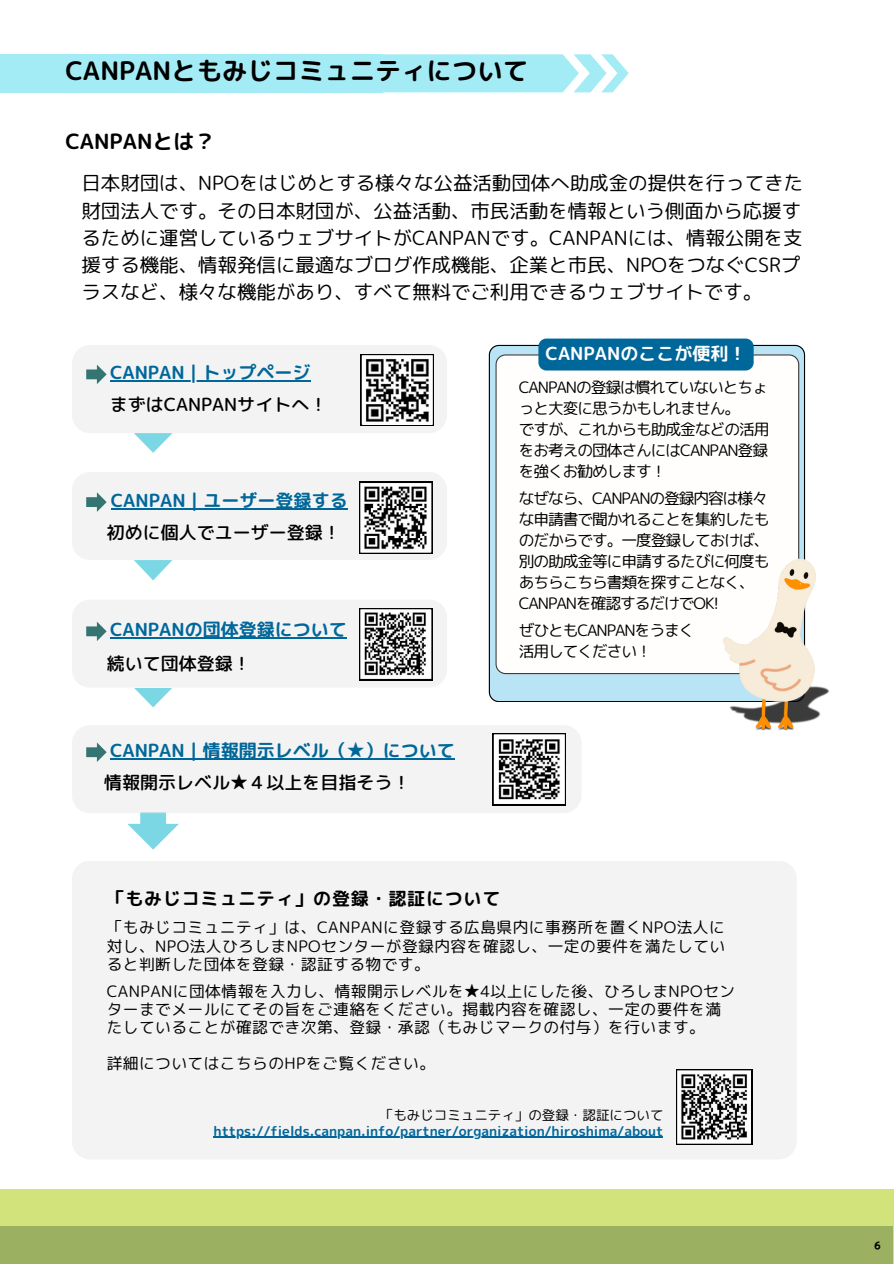
<style>
.page{position:relative;width:894px;height:1264px;background:#fff}
.page>*{position:absolute;margin:0;border:0;box-sizing:border-box;transform-origin:0 0}
.t1{font:25.5px "rounded mplus 1 p bold";color:#000}
.t2{font:21px "rounded mplus 1 p bold";color:#000}
.t3{font:19.5px/27px "rounded mplus 1 p regular";letter-spacing:-.005em;color:#000}
.t4{font:18px "rounded mplus 1 p bold";color:#00679a}
.t5{font:18px "rounded mplus 1 p medium";color:#000}
.t6{font:18px "rounded mplus 1 p bold";letter-spacing:.045em;color:#000}
.t7{font:18px "rounded mplus 1 p bold";color:#fff}
.t8{font:15.75px/21px "rounded mplus 1 p regular";letter-spacing:-.07em;color:#000}
.t9{font:15.75px/18.1px "rounded mplus 1 p regular";letter-spacing:.025em;color:#000}
.t10{font:13.5px "rounded mplus 1 p bold";color:#00679a}
.t11{font:13.5px "rounded mplus 1 p regular";color:#000}
.t12{font:13.5px "Canva Soft Candy JP";color:#000}
</style>
<div class="page">
<svg style="left:382px;top:54px;width:246px;height:38px;background:#afeef6"></svg>
<div style="left:0;top:54px;width:382px;height:39px;background:#a4ecf5"></div>
<div style="left:0;top:1188px;width:893px;height:75px;background:#d1e37a"></div>
<div style="left:0;top:1226px;width:892px;height:37px;background:#9bb061"></div>
<svg style="left:72px;top:600px;width:375px;height:107px"></svg>
<svg style="left:72px;top:725px;width:509px;height:124px"></svg>
<hr style="left:110px;top:758px;width:345px;height:1px;background:#00679a">
<div style="left:72px;top:861px;width:724px;height:298px;background:#f3f3f3"></div>
<svg style="left:675px;top:1069px;width:76px;height:75px"></svg>
<hr style="left:213px;top:1136px;width:450px;height:1px;background:#00679a">
<svg style="left:72px;top:345px;width:375px;height:108px"></svg>
<svg style="left:72px;top:472px;width:375px;height:108px"></svg>
<svg style="left:488px;top:345px;width:316px;height:356px;background:#acd3e3"></svg>
<svg style="left:495px;top:354px;width:304px;height:320px"></svg>
<img style="left:721px;top:542px;width:108px;height:189px">
<div style="left:538px;top:338px;width:215px;height:32px;background:#00679a;border-radius:8px"></div>
<h4 class="t1" style="left:65px;top:53px;width:464px">CANPANともみじコミュニティについて</h4>
<p class="t2" style="left:65px;top:126px;width:152px">CANPANとは？</p>
<h5 class="t3" style="left:81px;top:170px;width:723px">日本財団は、NPOをはじめとする様々な公益活動団体へ助成金の提供を行ってきた財団法人です。その日本財団が、公益活動、市民活動を情報という側面から応援するために運営しているウェブサイトがCANPANです。CANPANには、情報公開を支援する機能、情報発信に最適なブログ作成機能、企業と市民、NPOをつなぐCSRプラスなど、様々な機能があり、すべて無料でご利用できるウェブサイトです。</h5>
<h4 class="t4" style="left:110px;top:360px;width:202px">CANPAN | トップページ</h4>
<p class="t5" style="left:110px;top:392px;width:219px">まずはCANPANサイトへ！</p>
<h4 class="t4" style="left:111px;top:487px;width:238px">CANPAN｜ユーザー登録する</h4>
<h5 class="t5" style="left:107px;top:520px;width:236px">初めに個人でユーザー登録！</h5>
<p class="t4" style="left:110px;top:617px;width:238px">CANPANの団体登録について</p>
<h1 class="t5" style="left:107px;top:651px;width:146px">続いて団体登録！</h1>
<h3 class="t4" style="left:110px;top:737px;width:346px">CANPAN｜情報開示レベル（★）について</h3>
<h2 class="t5" style="left:104px;top:770px;width:308px">情報開示レベル★４以上を目指そう！</h2>
<p class="t7" style="left:545px;top:341px;width:202px">CANPANのここが便利！</p>
<p class="t8" style="left:518px;top:376px;width:252px">CANPANの登録は慣れていないとちょっと大変に思うかもしれません。<br>ですが、これからも助成金などの活用をお考えの団体さんにはCANPAN登録を強くお勧めします！</p>
<h4 class="t8" style="left:518px;top:487px;width:252px">なぜなら、CANPANの登録内容は様々な申請書で聞かれることを集約したものだからです。一度登録しておけば、別の助成金等に申請するたびに何度もあちらこちら書類を探すことなく、<br>CANPANを確認するだけでOK!</h4>
<h5 class="t8" style="left:518px;top:619px;width:177px">ぜひともCANPANをうまく活用してください！</h5>
<h4 class="t6" style="left:107px;top:885px;width:395px">「もみじコミュニティ」の登録・認証について</h4>
<h6 class="t8" style="left:107px;top:918px;width:620px;line-height:18.1px;text-align:justify">「もみじコミュニティ」は、CANPANに登録する広島県内に事務所を置くNPO法人に対し、NPO法人ひろしまNPOセンターが登録内容を確認し、一定の要件を満たしていると判断した団体を登録・認証する物です。</h6>
<h6 class="t9" style="left:107px;top:981px;width:629px">CANPANに団体情報を入力し、情報開示レベルを★4以上にした後、ひろしまNPOセンターまでメールにてその旨をご連絡をください。掲載内容を確認し、一定の要件を満たしていることが確認でき次第、登録・承認（もみじマークの付与）を行います。</h6>
<h6 class="t9" style="left:107px;top:1054px;width:330px">詳細についてはこちらのHPをご覧ください。</h6>
<h4 class="t11" style="left:380px;top:1105px;width:285px">「もみじコミュニティ」の登録・認証について</h4>
<p class="t10" style="left:213px;top:1121px;width:451px">https://fields.canpan.info/partner/organization/hiroshima/about</p>
<h5 class="t12" style="left:871px;top:1237px;width:14px">６</h5>
</div>
